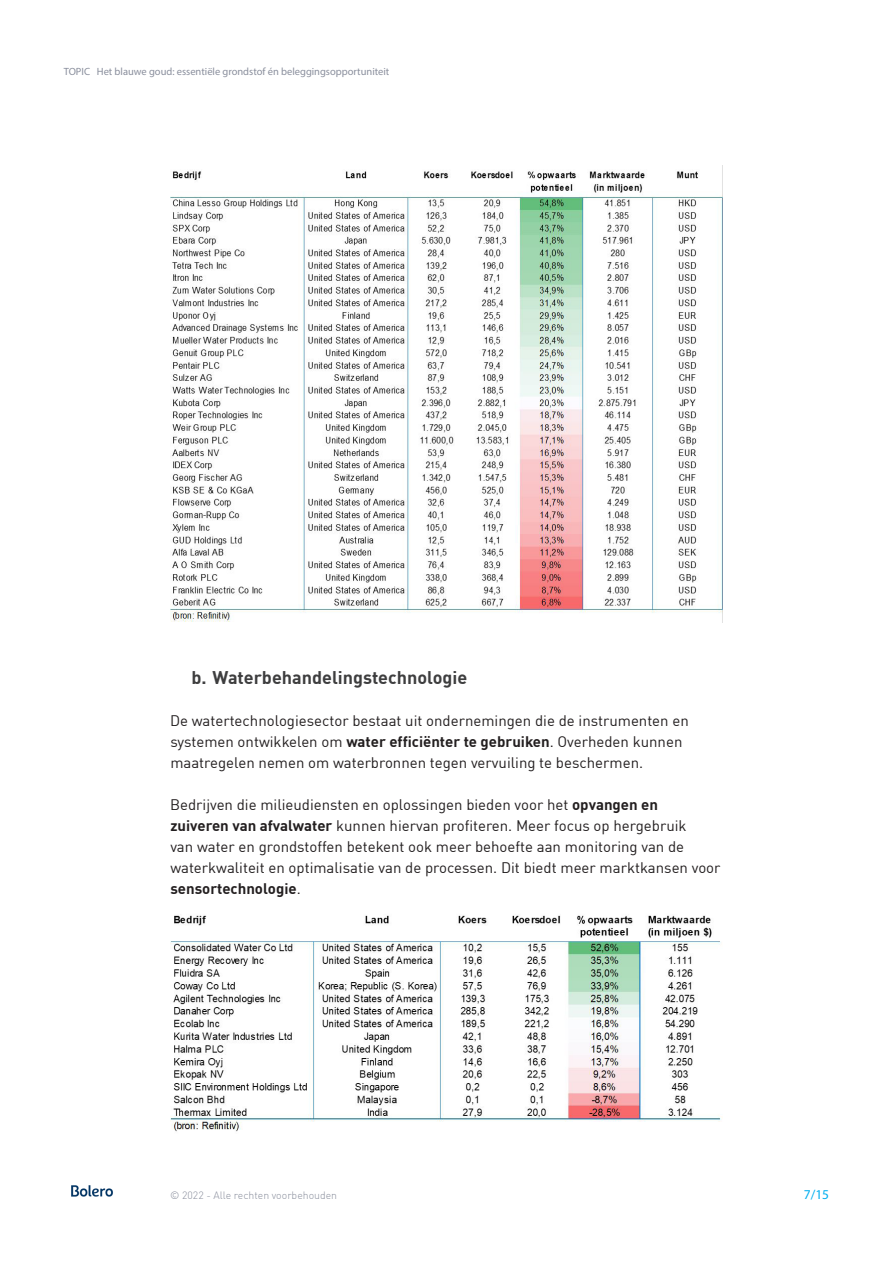
<style>
.page{position:relative;width:893px;height:1263px;background:#fff}
.page>*{position:absolute;margin:0;border:0;box-sizing:border-box;transform-origin:0 0}
.Titel-niv2-genummerd{font:700 18px "DIN Offc";color:#3e3e3f}
.Titel-niv2-genummerd-2{font:15px/21px "DIN Offc";color:#231f20}
.t1{font:13.5px "Myriad Pro";color:#00aeef}
.t2{font:10.5px "Myriad Pro";color:#8a8f9d}
.t3{font:300 10.5px "DIN Offc";color:#8a8f9d}
.s1{font-weight:700}
</style>
<div class="page">
<img style="left:71px;top:1185px;width:42px;height:12px">
<img style="left:170px;top:166px;width:553px;height:456px">
<img style="left:170px;top:915px;width:553px;height:217px">
<p class="t2" style="left:64px;top:65px;width:327px">TOPIC Het blauwe goud: essentiële grondstof én beleggingsopportuniteit</p>
<p class="Titel-niv2-genummerd" style="left:191px;top:666px;width:278px">b. Waterbehandelingstechnologie</p>
<p class="Titel-niv2-genummerd-2" style="left:170px;top:710px;width:520px">De watertechnologiesector bestaat uit ondernemingen die de instrumenten en systemen ontwikkelen om <span class="s1">water efficiënter te gebruiken</span>. Overheden kunnen maatregelen nemen om waterbronnen tegen vervuiling te beschermen.</p>
<p class="Titel-niv2-genummerd-2" style="left:170px;top:794px;width:552px">Bedrijven die milieudiensten en oplossingen bieden voor het <span class="s1">opvangen en<br>zuiveren van afvalwater</span> kunnen hiervan profiteren. Meer focus op hergebruik<br>van water en grondstoffen betekent ook meer behoefte aan monitoring van de waterkwaliteit en optimalisatie van de processen. Dit biedt meer marktkansen voor <span class="s1">sensortechnologie</span>.</p>
<p class="t3" style="left:170px;top:1189px;width:169px">© 2022 - Alle rechten voorbehouden</p>
<p class="t1" style="left:804px;top:1186px;width:27px">7/15</p>
</div>
